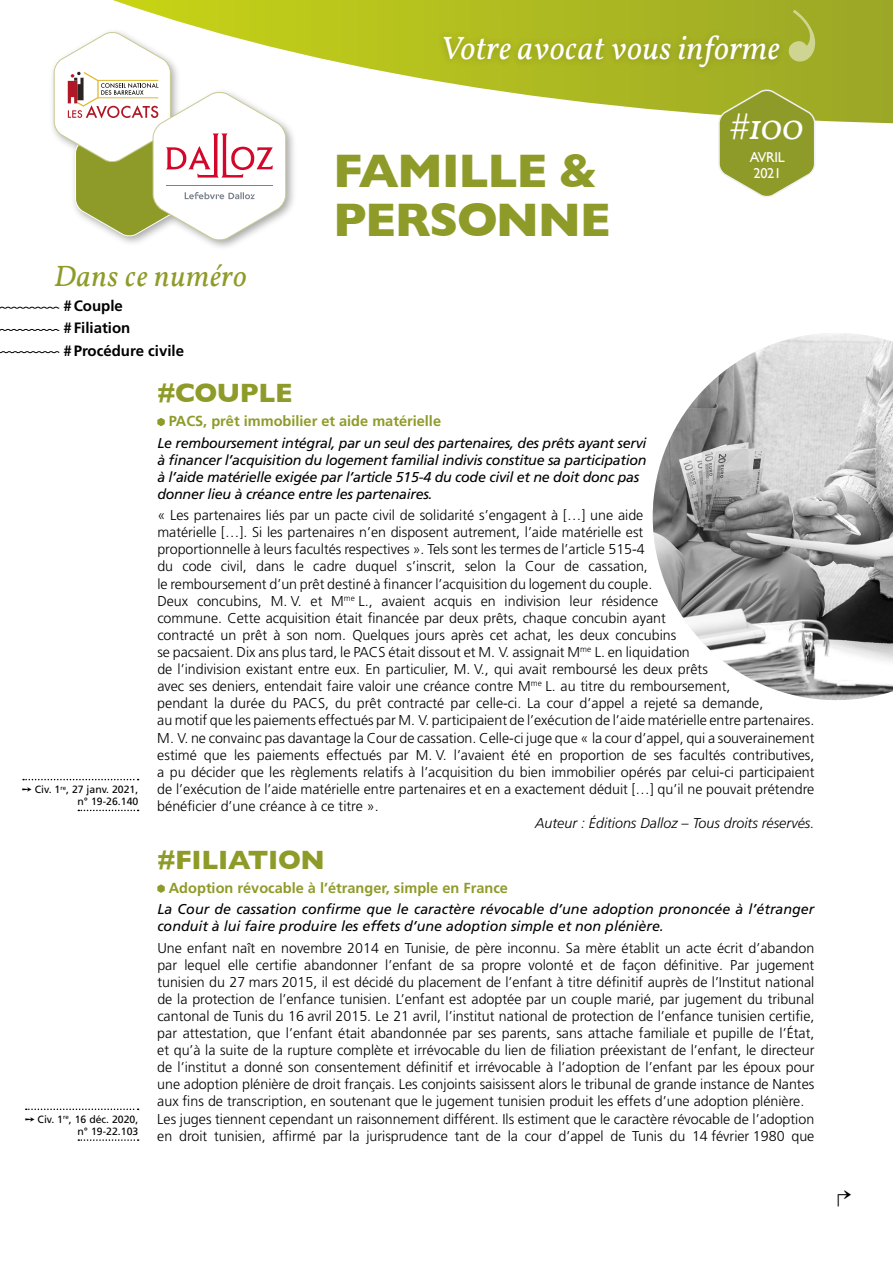
<style>
.page{position:relative;width:893px;height:1263px;background:#fff}
.page>*{position:absolute;margin:0;border:0;box-sizing:border-box;transform-origin:0 0}
.t1{font:700 48px/49.5px "Gill Sans";letter-spacing:-.03em;color:#8f9b29}
.t2{font:italic 36px "Vollkorn";color:#fff}
.t3{font:italic 33px "Vollkorn";letter-spacing:.01em;color:#fff}
.t4{font:italic 30px "Vollkorn";letter-spacing:.02em;color:#8f9b29}
.t5{font:28.8px "MS Mincho";color:#000}
.t6{font:700 27px "Gill Sans";letter-spacing:-.015em;color:#8f9b29}
.t7{font:700 15px/22.2px "Frutiger";color:#000}
.t8{font:700 14.55px "Frutiger";color:#8f9b29}
.t9{font:300 14.25px/17.1px "Frutiger";color:#000}
.t10{font:italic 14.25px/17.1px "Frutiger";letter-spacing:-.02em;color:#000}
.t11{font:italic 14.25px/17.1px "Frutiger";color:#000}
.t12{font:italic 300 14.25px "Frutiger";color:#000}
.t13{font:14.25px/16.2px "Gill Sans";letter-spacing:-.02em;color:#fff}
.t14{font:10.5px/12.3px "Frutiger";color:#000;text-align:right}
</style>
<div class="page">
<svg style="left:113px;top:0;width:780px;height:124px"></svg>
<div style="left:437px;top:29px;width:350px;height:46px;background:#000;opacity:.2"></div>
<svg style="left:0;top:329px;width:59px;height:2px"></svg>
<svg style="left:0;top:351px;width:59px;height:2px"></svg>
<svg style="left:0;top:306px;width:59px;height:3px"></svg>
<div style="left:49px;top:27px;width:248px;height:224px;background:#000;opacity:.35"></div>
<svg style="left:54px;top:31px;width:232px;height:210px"></svg>
<svg style="left:717px;top:88px;width:99px;height:109px;background:#a3ad4b"></svg>
<svg style="left:157px;top:418px;width:8px;height:8px"></svg>
<svg style="left:157px;top:884px;width:8px;height:9px"></svg>
<img style="left:653px;top:333px;width:240px;height:367px">
<svg style="left:26px;top:1108px;width:113px;height:2px"></svg>
<svg style="left:78px;top:1139px;width:61px;height:2px"></svg>
<svg style="left:23px;top:779px;width:116px;height:1px"></svg>
<svg style="left:78px;top:810px;width:61px;height:1px"></svg>
<svg style="left:789px;top:10px;width:26px;height:52px"></svg>
<h3 class="t3" style="left:440px;top:28px;width:341px">Votre avocat vous informe</h3>
<h3 class="t4" style="left:54px;top:258px;width:194px">Dans ce numéro</h3>
<p class="t7" style="left:64px;top:295px;width:122px">#Couple #Filiation #Procédure civile</p>
<h1 class="t1" style="left:333px;top:145px;width:279px">FAMILLE &amp;<br>PERSONNE</h1>
<h2 class="t2" style="left:729px;top:105px;width:76px">#100</h2>
<p class="t13" style="left:750px;top:149px;width:37px">AVRIL<br>2021</p>
<p class="t14" style="left:22px;top:783px;width:118px">➙ Civ. 1<sup>re</sup>, 27 janv. 2021, n° 19-26.140</p>
<p class="t14" style="left:25px;top:1113px;width:115px">➙ Civ. 1<sup>re</sup>, 16 déc. 2020, n° 19-22.103</p>
<h3 class="t6" style="left:157px;top:372px;width:137px">#COUPLE</h3>
<p class="t8" style="left:169px;top:412px;width:274px">PACS, prêt immobilier et aide matérielle</p>
<p class="t10" style="left:157px;top:434px;width:491px">Le remboursement intégral, par un seul des partenaires, des prêts ayant servi à financer l’acquisition du logement familial indivis constitue sa participation à l’aide matérielle exigée par l’article 515-4 du code civil et ne doit donc pas donner lieu à créance entre les partenaires.</p>
<p class="t9" style="left:157px;top:507px;width:659px">« Les partenaires liés par un pacte civil de solidarité s’engagent à […] une aide<br>matérielle […]. Si les partenaires n’en disposent autrement, l’aide matérielle est<br>proportionnelle à leurs facultés respectives ». Tels sont les termes de l’article 515-4<br>du code civil, dans le cadre duquel s’inscrit, selon la Cour de cassation,<br>le remboursement d’un prêt destiné à financer l’acquisition du logement du couple.<br>Deux concubins, M. V. et M<sup>me</sup> L., avaient acquis en indivision leur résidence<br>commune. Cette acquisition était financée par deux prêts, chaque concubin ayant<br>contracté un prêt à son nom. Quelques jours après cet achat, les deux concubins<br>se pacsaient. Dix ans plus tard, le PACS était dissout et M. V. assignait M<sup>me</sup> L. en liquidation<br>de l’indivision existant entre eux. En particulier, M. V., qui avait remboursé les deux prêts<br>avec ses deniers, entendait faire valoir une créance contre M<sup>me</sup> L. au titre du remboursement,<br>pendant la durée du PACS, du prêt contracté par celle-ci. La cour d’appel a rejeté sa demande,<br>au motif que les paiements effectués par M. V. participaient de l’exécution de l’aide matérielle entre partenaires.<br>M. V. ne convainc pas davantage la Cour de cassation. Celle-ci juge que « la cour d’appel, qui a souverainement estimé que les paiements effectués par M. V. l’avaient été en proportion de ses facultés contributives, a pu décider que les règlements relatifs à l’acquisition du bien immobilier opérés par celui-ci participaient de l’exécution de l’aide matérielle entre partenaires et en a exactement déduit […] qu’il ne pouvait prétendre bénéficier d’une créance à ce titre ».</p>
<p class="t12" style="left:535px;top:815px;width:281px">Auteur : Éditions Dalloz – Tous droits réservés.</p>
<h3 class="t6" style="left:157px;top:838px;width:169px">#FILIATION</h3>
<p class="t8" style="left:169px;top:879px;width:341px">Adoption révocable à l’étranger, simple en France</p>
<p class="t11" style="left:157px;top:901px;width:659px">La Cour de cassation confirme que le caractère révocable d’une adoption prononcée à l’étranger conduit à lui faire produire les effets d’une adoption simple et non plénière.</p>
<p class="t9" style="left:157px;top:939px;width:659px">Une enfant naît en novembre 2014 en Tunisie, de père inconnu. Sa mère établit un acte écrit d’abandon par lequel elle certifie abandonner l’enfant de sa propre volonté et de façon définitive. Par jugement tunisien du 27 mars 2015, il est décidé du placement de l’enfant à titre définitif auprès de l’Institut national de la protection de l’enfance tunisien. L’enfant est adoptée par un couple marié, par jugement du tribunal cantonal de Tunis du 16 avril 2015. Le 21 avril, l’institut national de protection de l’enfance tunisien certifie, par attestation, que l’enfant était abandonnée par ses parents, sans attache familiale et pupille de l’État, et qu’à la suite de la rupture complète et irrévocable du lien de filiation préexistant de l’enfant, le directeur de l’institut a donné son consentement définitif et irrévocable à l’adoption de l’enfant par les époux pour une adoption plénière de droit français. Les conjoints saisissent alors le tribunal de grande instance de Nantes aux fins de transcription, en soutenant que le jugement tunisien produit les effets d’une adoption plénière.<br>Les juges tiennent cependant un raisonnement différent. Ils estiment que le caractère révocable de l’adoption en droit tunisien, affirmé par la jurisprudence tant de la cour d’appel de Tunis du 14 février 1980 que</p>
<h3 class="t5" style="left:851px;top:1214px;width:16px;rotate:-180deg">↵</h3>
</div>
